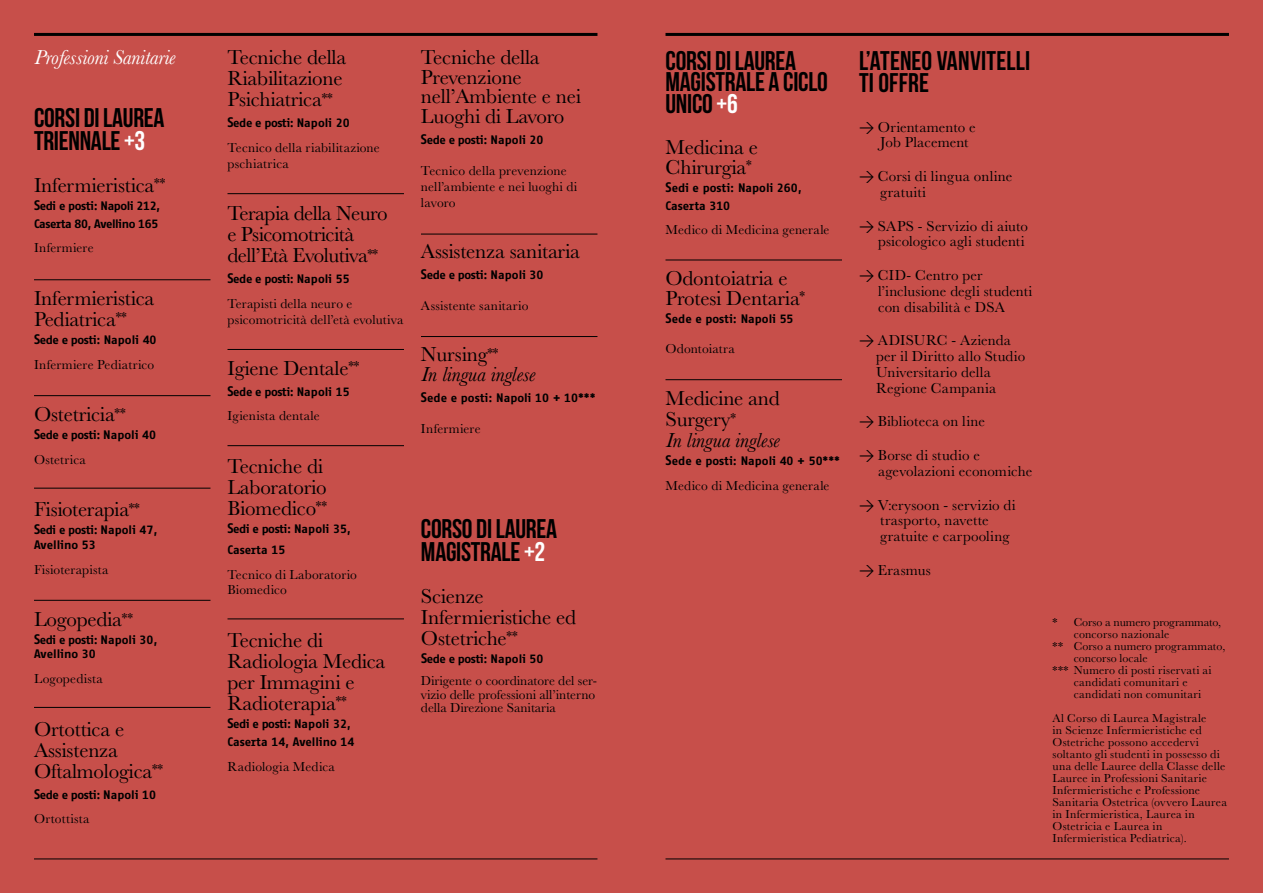
<style>
.page{position:relative;width:1263px;height:893px;background:#c74f4a}
.page>*{position:absolute;margin:0;border:0;box-sizing:border-box;transform-origin:0 0}
.t1{font:27px/22.5px "Bebas Neue";letter-spacing:-.01em;color:#000}
.t2{font:27px/22.5px "Bebas Neue";letter-spacing:.01em;color:#000}
.t3{font:21px/21px "Baskerville MT Std";letter-spacing:-.01em;color:#000}
.t4{font:italic 21px/19.5px "Baskerville MT Std";letter-spacing:-.005em;color:#000}
.t5{font:italic 21px "Baskerville MT Std";letter-spacing:-.01em;color:#fff}
.t6{font:15px/15.8px "Baskerville MT Std";letter-spacing:.01em;color:#000}
.t7{font:13.5px/15.8px "Baskerville MT Std";letter-spacing:.01em;color:#000}
.t8{font:13.5px "Baskerville MT Std";letter-spacing:.03em;color:#000}
.t9{font:12px/12px "Baskerville MT Std";letter-spacing:.02em;color:#000}
.t10{font:700 12px/14.4px "Fago Office Sans";letter-spacing:-.005em;color:#000}
.t11{font:700 12px "Fago Office Sans";letter-spacing:-.03em;color:#000}
.t12{font:700 12px "Fago Office Sans";letter-spacing:-.025em;color:#000}
.t13{font:700 12px/18px "Fago Office Sans";letter-spacing:-.035em;color:#000}
.t14{font:12px "Baskerville MT Std";color:#000}
.t15{font:12px "Baskerville MT Std";letter-spacing:-.01em;color:#000}
.s1{color:#fff}
.s2{font-size:13.5px}
.s3{font-style:normal}
.s4{font-style:italic}
.s5{font-family:"DIN"}
</style>
<div class="page">
<hr style="left:34px;top:33px;width:563px;height:3px;background:#000">
<hr style="left:665px;top:33px;width:564px;height:3px;background:#000">
<hr style="left:34px;top:279px;width:176px;height:1px;background:#000">
<hr style="left:227px;top:193px;width:177px;height:1px;background:#000">
<hr style="left:665px;top:260px;width:177px;height:1px;background:#000">
<hr style="left:34px;top:858px;width:563px;height:1px;background:#000">
<hr style="left:665px;top:858px;width:564px;height:1px;background:#000">
<hr style="left:34px;top:395px;width:176px;height:1px;background:#000">
<hr style="left:34px;top:488px;width:176px;height:1px;background:#000">
<hr style="left:34px;top:600px;width:176px;height:1px;background:#000">
<hr style="left:34px;top:707px;width:176px;height:1px;background:#000">
<hr style="left:227px;top:349px;width:177px;height:1px;background:#000">
<hr style="left:227px;top:445px;width:177px;height:1px;background:#000">
<hr style="left:227px;top:619px;width:177px;height:1px;background:#000">
<hr style="left:665px;top:379px;width:177px;height:1px;background:#000">
<hr style="left:421px;top:234px;width:176px;height:1px;background:#000">
<hr style="left:421px;top:336px;width:176px;height:1px;background:#000">
<p class="t5" style="left:34px;top:45px;width:143px">Professioni Sanitarie</p>
<p class="t1" style="left:34px;top:106px;width:132px">CORSI DI LAUREA<br>TRIENNALE <span class="s1">+3</span></p>
<p class="t3" style="left:34px;top:174px;width:133px">Infermieristica<sup>**</sup></p>
<p class="t13" style="left:34px;top:196px;width:128px"><span class="s2">S</span>edi e posti: Napoli 212,<br>Caserta 80, Avellino 165</p>
<p class="t7" style="left:34px;top:240px;width:61px">Infermiere</p>
<p class="t3" style="left:34px;top:288px;width:122px">Infermieristica<br>Pediatrica<sup>**</sup></p>
<p class="t11" style="left:34px;top:333px;width:124px"><span class="s2">S</span>ede e posti: Napoli 40</p>
<p class="t7" style="left:34px;top:356px;width:122px">Infermiere Pediatrico</p>
<p class="t3" style="left:34px;top:404px;width:93px">Ostetricia<sup>**</sup></p>
<p class="t11" style="left:34px;top:428px;width:124px"><span class="s2">S</span>ede e posti: Napoli 40</p>
<p class="t7" style="left:34px;top:452px;width:53px">Ostetrica</p>
<p class="t3" style="left:34px;top:499px;width:107px">Fisioterapia<sup>**</sup></p>
<p class="t10" style="left:34px;top:523px;width:125px"><span class="s2">S</span>edi e posti: Napoli 47,<br>Avellino 53</p>
<p class="t7" style="left:34px;top:561px;width:76px">Fisioterapista</p>
<p class="t3" style="left:34px;top:609px;width:100px">Logopedia<sup>**</sup></p>
<p class="t10" style="left:34px;top:633px;width:125px"><span class="s2">S</span>edi e posti: Napoli 30,<br>Avellino 30</p>
<p class="t7" style="left:34px;top:671px;width:70px">Logopedista</p>
<p class="t3" style="left:34px;top:718px;width:131px">Ortottica e<br>Assistenza<br>Oftalmologica<sup>**</sup></p>
<p class="t11" style="left:34px;top:788px;width:124px"><span class="s2">S</span>ede e posti: Napoli 10</p>
<p class="t8" style="left:34px;top:811px;width:57px">Ortottista</p>
<p class="t3" style="left:227px;top:47px;width:120px">Tecniche della<br>Riabilitazione<br>Psichiatrica<sup>**</sup></p>
<p class="t12" style="left:227px;top:116px;width:124px"><span class="s2">S</span>ede e posti: Napoli 20</p>
<p class="t7" style="left:227px;top:140px;width:154px">Tecnico della riabilitazione pschiatrica</p>
<p class="t3" style="left:227px;top:203px;width:162px">Terapia della Neuro e Psicomotricità dell’Età Evolutiva<sup>**</sup></p>
<p class="t12" style="left:227px;top:272px;width:124px"><span class="s2">S</span>ede e posti: Napoli 55</p>
<p class="t7" style="left:227px;top:296px;width:177px">Terapisti della neuro e psicomotricità dell’età evolutiva</p>
<p class="t3" style="left:227px;top:357px;width:134px">Igiene Dentale<sup>**</sup></p>
<p class="t12" style="left:227px;top:385px;width:124px"><span class="s2">S</span>ede e posti: Napoli 15</p>
<p class="t7" style="left:227px;top:408px;width:94px">Igienista dentale</p>
<p class="t3" style="left:227px;top:456px;width:101px">Tecniche di<br>Laboratorio<br>Biomedico<sup>**</sup></p>
<p class="t10" style="left:227px;top:518px;width:125px;line-height:21px"><span class="s2">S</span>edi e posti: Napoli 35,<br>Caserta 15</p>
<p class="t7" style="left:227px;top:566px;width:131px">Tecnico di Laboratorio<br>Biomedico</p>
<p class="t3" style="left:227px;top:630px;width:159px">Tecniche di<br>Radiologia Medica per Immagini e<br>Radioterapia<sup>**</sup></p>
<p class="t10" style="left:227px;top:715px;width:128px;line-height:18px"><span class="s2">S</span>edi e posti: Napoli 32,<br>Caserta 14, Avellino 14</p>
<p class="t7" style="left:227px;top:758px;width:109px">Radiologia Medica</p>
<p class="t3" style="left:421px;top:48px;width:162px;line-height:19.5px">Tecniche della<br>Prevenzione nell’Ambiente e nei<br>Luoghi di Lavoro</p>
<p class="t11" style="left:421px;top:133px;width:124px"><span class="s2">S</span>ede e posti: Napoli 20</p>
<p class="t7" style="left:421px;top:163px;width:158px">Tecnico della prevenzione nell’ambiente e nei luoghi di lavoro</p>
<p class="t3" style="left:421px;top:240px;width:160px">Assistenza sanitaria</p>
<p class="t11" style="left:421px;top:268px;width:124px"><span class="s2">S</span>ede e posti: Napoli 30</p>
<p class="t7" style="left:421px;top:298px;width:109px">Assistente sanitario</p>
<p class="t4" style="left:421px;top:344px;width:116px"><span class="s3">Nursing</span><sup>**<br></sup>In lingua inglese</p>
<p class="t10" style="left:421px;top:390px;width:176px"><span class="s2">S</span>ede e posti: Napoli 10 + 10***</p>
<p class="t7" style="left:421px;top:421px;width:61px">Infermiere</p>
<p class="t1" style="left:421px;top:517px;width:138px">CORSO DI LAUREA<br>MAGISTRALE <span class="s1">+2</span></p>
<p class="t3" style="left:421px;top:585px;width:157px">Scienze<br>Infermieristiche ed<br>Ostetriche<sup>**</sup></p>
<p class="t11" style="left:421px;top:652px;width:124px"><span class="s2">S</span>ede e posti: Napoli 50</p>
<p class="t7" style="left:421px;top:674px;width:178px;line-height:13.5px">Dirigente o coordinatore del ser&shy;vizio delle professioni all’interno della Direzione Sanitaria</p>
<p class="t1" style="left:665px;top:49px;width:164px;line-height:21.8px">CORSI DI LAUREA<br>MAGISTRALE A CICLO<br>UNICO <span class="s1">+6</span></p>
<p class="t3" style="left:665px;top:137px;width:94px;line-height:19.5px">Medicina e<br>Chirurgia<sup>*</sup></p>
<p class="t10" style="left:665px;top:178px;width:138px;line-height:18px"><span class="s2">S</span>edi e posti: Napoli 260,<br>Caserta 310</p>
<p class="t7" style="left:665px;top:222px;width:166px">Medico di Medicina generale</p>
<p class="t3" style="left:665px;top:269px;width:141px;line-height:19.5px">Odontoiatria e<br>Protesi Dentaria<sup>*</sup></p>
<p class="t10" style="left:665px;top:311px;width:130px"><span class="s2">S</span>ede e posti: Napoli 55</p>
<p class="t7" style="left:665px;top:340px;width:71px">Odontoiatra</p>
<p class="t3" style="left:665px;top:388px;width:116px">Medicine and<br>Surgery<sup>*<br></sup><span class="s4">In lingua inglese</span></p>
<p class="t10" style="left:665px;top:454px;width:176px"><span class="s2">S</span>ede e posti: Napoli 40 + 50***</p>
<p class="t7" style="left:665px;top:478px;width:166px">Medico di Medicina generale</p>
<p class="t2" style="left:859px;top:49px;width:173px">L’ATENEO VANVITELLI<br>TI OFFRE</p>
<p class="t6" style="left:880px;top:119px;width:97px;text-indent:-21px"><span class="s5">&gt;</span> Orientamento e<br>Job Placement</p>
<p class="t6" style="left:880px;top:168px;width:134px;text-indent:-21px"><span class="s5">&gt;</span> Corsi di lingua online gratuiti</p>
<p class="t6" style="left:859px;top:218px;width:170px;text-align:right"><span class="s5">&gt;</span> SAPS - Servizio di aiuto psicologico agli studenti</p>
<p class="t6" style="left:878px;top:267px;width:156px;text-indent:-19px"><span class="s5">&gt;</span> CID- Centro per l’inclusione degli studenti con disabilità e DSA</p>
<p class="t6" style="left:876px;top:333px;width:151px;text-indent:-17px"><span class="s5">&gt;</span> ADISURC - Azienda per il Diritto allo Studio<br>Universitario della<br>Regione Campania</p>
<p class="t6" style="left:859px;top:414px;width:128px"><span class="s5">&gt;</span> Biblioteca on line</p>
<p class="t6" style="left:878px;top:447px;width:156px;text-indent:-19px"><span class="s5">&gt;</span> Borse di studio e agevolazioni economiche</p>
<p class="t6" style="left:880px;top:497px;width:137px;text-indent:-21px"><span class="s5">&gt;</span> V:erysoon - servizio di trasporto, navette gratuite e carpooling</p>
<p class="t6" style="left:859px;top:562px;width:73px"><span class="s5">&gt;</span> Erasmus</p>
<p class="t15" style="left:1052px;top:615px;width:170px">* Corso a numero programmato,</p>
<p class="t9" style="left:1074px;top:628px;width:97px">concorso nazionale</p>
<p class="t14" style="left:1052px;top:639px;width:174px">** Corso a numero programmato,</p>
<p class="t9" style="left:1074px;top:652px;width:75px">concorso locale</p>
<p class="t9" style="left:1052px;top:664px;width:161px">*** Numero di posti riservati ai</p>
<p class="t9" style="left:1074px;top:676px;width:115px">candidati comunitari e</p>
<p class="t9" style="left:1074px;top:688px;width:129px">candidati non comunitari</p>
<p class="t9" style="left:1052px;top:712px;width:176px">Al Corso di Laurea Magistrale<br>in Scienze Infermieristiche ed<br>Ostetriche possono accedervi soltanto gli studenti in possesso di una delle Lauree della Classe delle<br>Lauree in Professioni Sanitarie<br>Infermieristiche e Professione<br>Sanitaria Ostetrica (ovvero Laurea in Infermieristica, Laurea in<br>Ostetricia e Laurea in<br>Infermieristica Pediatrica).</p>
</div>
